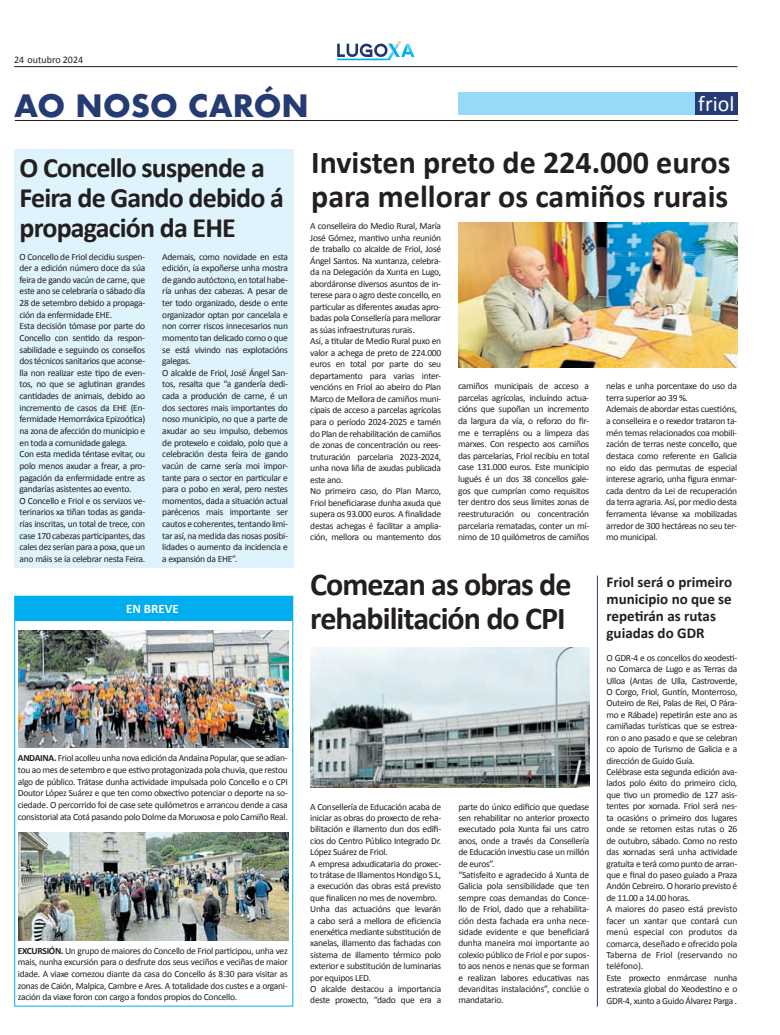
<style>
.page{position:relative;width:780px;height:1035px;background:#fff}
.page>*{position:absolute;margin:0;border:0;box-sizing:border-box;transform-origin:0 0}
.t1{font:700 32px/34px "Calibri";letter-spacing:-.01em;color:#231f20}
.t2{font:700 32px/34px "Calibri";letter-spacing:-.03em;color:#231f20}
.t3{font:700 30px "Futura";color:#253b73}
.t4{font:700 28px/30px "Calibri";letter-spacing:-.03em;color:#231f20}
.t5{font:22px "Calibri";color:#fff}
.t6{font:700 15px/17px "Calibri";color:#231f20}
.t7{font:700 13px "Calibri";color:#fff}
.t8{font:10px "Calibri";color:#231f20}
.t9{font:9.5px/11.6px "Calibri";letter-spacing:-.03em;color:#231f20}
.s1{font-weight:700}
</style>
<div class="page">
<svg style="left:337px;top:41px;width:77px;height:19px"></svg>
<hr style="left:14px;top:66px;width:723px;height:1px;background:#231f20">
<hr style="left:15px;top:120px;width:723px;height:1px;background:#231f20">
<div style="left:458px;top:92px;width:280px;height:22px;background:#97daf8"></div>
<div style="left:695px;top:92px;width:43px;height:22px;background:#253b73"></div>
<svg style="left:14px;top:595px;width:280px;height:412px"></svg>
<div style="left:15px;top:596px;width:277px;height:24px;background:#00aeef"></div>
<img style="left:19px;top:631px;width:270px;height:117px">
<img style="left:19px;top:832px;width:270px;height:108px">
<img style="left:310px;top:648px;width:279px;height:140px">
<div style="left:14px;top:149px;width:279px;height:418px;background:#dff3fc"></div>
<img style="left:458px;top:223px;width:279px;height:145px">
<hr style="left:597px;top:575px;width:1px;height:431px;background:#253b73">
<p class="t8" style="left:14px;top:54px;width:70px">24 outubro 2024</p>
<h2 class="t3" style="left:14px;top:84px;width:296px">AO NOSO CARÓN</h2>
<h3 class="t5" style="left:698px;top:90px;width:38px">friol</h3>
<h3 class="t4" style="left:20px;top:152px;width:266px">O Concello suspende a<br>Feira de Gando debido á propagación da EHE</h3>
<p class="t9" style="left:20px;top:250px;width:127px">O Concello de Friol decidiu suspen&shy;der a edición número doce da súa feira de gando vacún de carne, que este ano se celebraría o sábado día 28 de setembro debido a propaga&shy;ción da enfermidade EHE.<br>Esta decisión tómase por parte do Concello con sentido da respon&shy;sabilidade e seguindo os consellos dos técnicos sanitarios que aconse&shy;lla non realizar este tipo de even&shy;tos, no que se aglutinan grandes cantidades de animais, debido ao incremento de casos da EHE (En&shy;fermidade Hemorráxica Epizoótica) na zona de afección do municipio e en toda a comunidade galega.<br>Con esta medida téntase evitar, ou polo menos axudar a frear, a pro&shy;pagación da enfermidade entre as gandarías asistentes ao evento.<br>O Concello e Friol e os servizos ve&shy;terinarios xa tiñan todas as ganda&shy;rías inscritas, un total de trece, con case 170 cabezas participantes, das cales dez serían para a poxa, que un ano máis se ía celebrar nesta Feira.</p>
<p class="t9" style="left:162px;top:250px;width:127px">Ademais, como novidade en esta edición, ía expoñerse unha mostra de gando autóctono, en total habe&shy;ría unhas dez cabezas. A pesar de ter todo organizado, desde o ente organizador optan por cancelala e non correr riscos innecesarios nun momento tan delicado como o que se está vivindo nas explotacións galegas.<br>O alcalde de Friol, José Ángel San&shy;tos, resalta que “a gandería dedi&shy;cada a produción de carne, é un dos sectores mais importantes do noso municipio, no que a parte de axudar ao seu impulso, debemos de protexelo e coidalo, polo que a celebración desta feira de gando vacún de carne sería moi impor&shy;tante para o sector en particular e para o pobo en xeral, pero nestes momentos, dada a situación actual parécenos mais importante ser cautos e coherentes, tentando limi&shy;tar así, na medida das nosas posibi&shy;lidades o aumento da incidencia e a expansión da EHE”.</p>
<h3 class="t7" style="left:126px;top:601px;width:54px">EN BREVE</h3>
<p class="t9" style="left:18px;top:752px;width:271px;text-align:justify"><span class="s1">ANDAINA.</span> Friol acolleu unha nova edición da Andaina Popular, que se adian&shy;tou ao mes de setembro e que estivo protagonizada pola chuvia, que restou algo de público. Trátase dunha actividade impulsada polo Concello e o CPI Doutor López Suárez e que ten como obxectivo potenciar o deporte na so&shy;ciedade. O percorrido foi de case sete quilómetros e arrancou dende a casa consistorial ata Cotá pasando polo Dolme da Moruxosa e polo Camiño Real.</p>
<p class="t9" style="left:18px;top:944px;width:271px;text-align:justify"><span class="s1">EXCURSIÓN.</span> Un grupo de maiores do Concello de Friol participou, unha vez mais, nunha excursión para o desfrute dos seus veciños e veciñas de maior idade. A viaxe comezou diante da casa do Concello ás 8:30 para visitar as zonas de Caión, Malpica, Cambre e Ares. A totalidade dos custes e a organi&shy;zación da viaxe foron con cargo a fondos propios do Concello.</p>
<h1 class="t1" style="left:311px;top:144px;width:421px">Invisten preto de 224.000 euros para mellorar os camiños rurais</h1>
<p class="t9" style="left:310px;top:220px;width:132px">A conselleira do Medio Rural, María José Gómez, mantivo unha reunión de traballo co alcalde de Friol, José Ángel Santos. Na xuntanza, celebra&shy;da na Delegación da Xunta en Lugo, abordáronse diversos asuntos de in&shy;terese para o agro deste concello, en particular as diferentes axudas apro&shy;badas pola Consellería para mellorar as súas infraestruturas rurais.<br>Así, a titular de Medio Rural puxo en valor a achega de preto de 224.000 euros en total por parte do seu departamento para varias inter&shy;vencións en Friol ao abeiro do Plan Marco de Mellora de camiños muni&shy;cipais de acceso a parcelas agrícolas para o período 2024-2025 e tamén do Plan de rehabilitación de camiños de zonas de concentración ou rees&shy;truturación parcelaria 2023-2024, unha nova liña de axudas publicada este ano.<br>No primeiro caso, do Plan Marco, Friol beneficiarase dunha axuda que supera os 93.000 euros. A finalidade destas achegas é facilitar a amplia&shy;ción, mellora ou mantemento dos</p>
<p class="t9" style="left:458px;top:380px;width:132px;text-align:justify">camiños municipais de acceso a parcelas agrícolas, incluíndo actua&shy;cións que supoñan un incremento da largura da vía, o reforzo do fir&shy;me e terrapléns ou a limpeza das marxes. Con respecto aos camiños das parcelarias, Friol recibiu en total case 131.000 euros. Este municipio lugués é un dos 38 concellos gale&shy;gos que cumprían como requisitos ter dentro dos seus límites zonas de reestruturación ou concentración parcelaria rematadas, conter un mí&shy;nimo de 10 quilómetros de camiños</p>
<p class="t9" style="left:606px;top:380px;width:132px">nelas e unha porcentaxe do uso da terra superior ao 39 %.<br>Ademais de abordar estas cuestións, a conselleira e o rexedor trataron ta&shy;mén temas relacionados coa mobili&shy;zación de terras neste concello, que destaca como referente en Galicia no eido das permutas de especial interese agrario, unha figura enmar&shy;cada dentro da Lei de recuperación da terra agraria. Así, por medio desta ferramenta lévanse xa mobilizadas arredor de 300 hectáreas no seu ter&shy;mo municipal.</p>
<h1 class="t2" style="left:310px;top:565px;width:263px">Comezan as obras de rehabilitación do CPI</h1>
<p class="t9" style="left:310px;top:800px;width:132px">A Consellería de Educación acaba de iniciar as obras do proxecto de reha&shy;bilitación e illamento dun dos edifi&shy;cios do Centro Público Integrado Dr.<br>López Suárez de Friol.<br>A empresa adxudicataria do proxec&shy;to trátase de Illamentos Hondigo S.L, a execución das obras está previsto que finalicen no mes de novembro.<br>Unha das actuacións que levarán a cabo será a mellora de eficiencia enerxética mediante substitución de xanelas, illamento das fachadas con sistema de illamento térmico polo exterior e substitución de luminarias por equipos LED.<br>O alcalde destacou a importancia deste proxecto, “dado que era a</p>
<p class="t9" style="left:458px;top:800px;width:132px">parte do único edificio que quedase sen rehabilitar no anterior proxecto executado pola Xunta fai uns catro anos, onde a través da Consellería de Educación investiu case un millón de euros”.<br>“Satisfeito e agradecido á Xunta de<br>Galicia pola sensibilidade que ten sempre coas demandas do Conce&shy;llo de Friol, dado que a rehabilita&shy;ción desta fachada era unha nece&shy;sidade evidente e que beneficiará dunha maneira moi importante ao colexio público de Friol e por supos&shy;to aos nenos e nenas que se forman e realizan labores educativas nas devanditas instalacións”, conclúe o mandatario.</p>
<h3 class="t6" style="left:606px;top:573px;width:127px">Friol será o primeiro municipio no que se repetirán as rutas guiadas do GDR</h3>
<p class="t9" style="left:606px;top:651px;width:132px">O GDR-4 e os concellos do xeodesti&shy;no Comarca de Lugo e as Terras da<br>Ulloa (Antas de Ulla, Castroverde,<br>O Corgo, Friol, Guntín, Monterroso,<br>Outeiro de Rei, Palas de Rei, O Pára&shy;mo e Rábade) repetirán este ano as camiñadas turísticas que se estrea&shy;ron o ano pasado e que se celebran co apoio de Turismo de Galicia e a dirección de Guido Guía.<br>Celébrase esta segunda edición ava&shy;lados polo éxito do primeiro ciclo, que tivo un promedio de 127 asis&shy;tentes por xornada. Friol será nes&shy;ta ocasións o primeiro dos lugares onde se retomen estas rutas o 26 de outubro, sábado. Como no resto das xornadas será unha actividade gratuíta e terá como punto de arran&shy;que e final do paseo guiado a Praza<br>Andón Cebreiro. O horario previsto é de 11.00 a 14.00 horas.<br>A maiores do paseo está previsto facer un xantar que contará cun menú especial con produtos da comarca, deseñado e ofrecido pola<br>Taberna de Friol (reservando no teléfono).<br>Este proxecto enmárcase nunha estratexia global do Xeodestino e o<br>GDR-4, xunto a Guido Álvarez Parga .</p>
</div>
